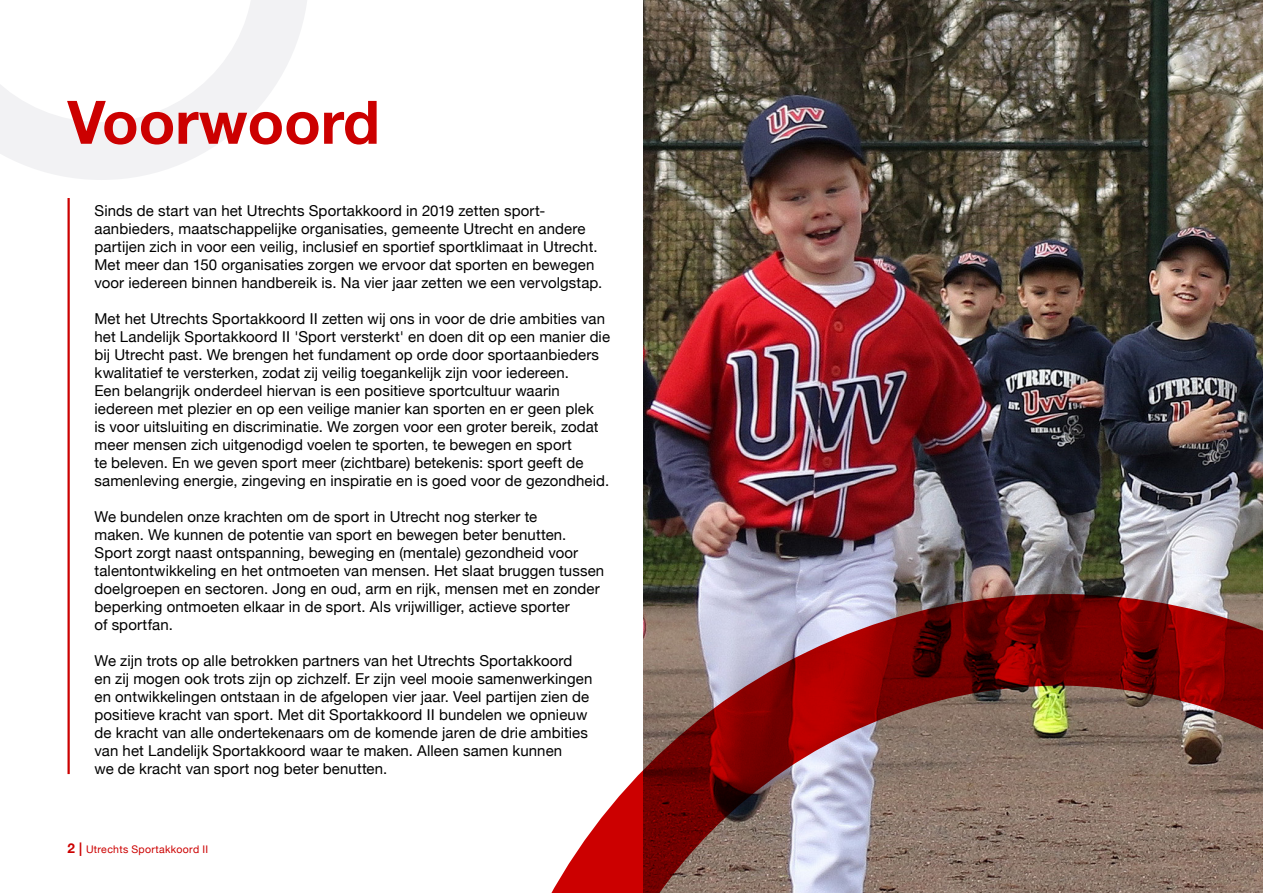
<style>
.page{position:relative;width:1263px;height:893px;background:#fff}
.page>*{position:absolute;margin:0;border:0;box-sizing:border-box;transform-origin:0 0}
.H1__TOC{font:700 60px "Helvetica Neue";color:#c00}
.P___Broodtekst{font:15px/18px "Helvetica Neue";letter-spacing:.005em;color:#000}
.t1{font:10.5px "Helvetica Neue";letter-spacing:.03em;color:#c00}
.s1{font-weight:700;font-size:13.5px}
</style>
<div class="page">
<svg style="left:0;top:0;width:307px;height:180px;fill:#f2f2f4"></svg>
<svg style="left:0;top:0;width:253px;height:122px"></svg>
<img style="left:643px;top:0;width:620px;height:594px">
<hr style="left:68px;top:198px;width:2px;height:576px;background:#c00">
<svg style="left:551px;top:594px;width:712px;height:299px;background:#9a6763"></svg>
<h1 class="H1__TOC" style="left:68px;top:75px;width:314px">Voorwoord</h1>
<p class="P___Broodtekst" style="left:94px;top:203px;width:509px">Sinds de start van het Utrechts Sportakkoord in 2019 zetten sport&shy;aanbieders, maatschappelijke organisaties, gemeente Utrecht en andere partijen zich in voor een veilig, inclusief en sportief sportklimaat in Utrecht.<br>Met meer dan 150 organisaties zorgen we ervoor dat sporten en bewegen voor iedereen binnen handbereik is. Na vier jaar zetten we een vervolgstap.</p>
<p class="P___Broodtekst" style="left:94px;top:311px;width:517px">Met het Utrechts Sportakkoord Ⅱ zetten wij ons in voor de drie ambities van het Landelijk Sportakkoord Ⅱ 'Sport versterkt' en doen dit op een manier die bij Utrecht past. We brengen het fundament op orde door sportaanbieders kwalitatief te versterken, zodat zij veilig toegankelijk zijn voor iedereen.<br>Een belangrijk onderdeel hiervan is een positieve sportcultuur waarin iedereen met plezier en op een veilige manier kan sporten en er geen plek<br>is voor uitsluiting en discriminatie. We zorgen voor een groter bereik, zodat meer mensen zich uitgenodigd voelen te sporten, te bewegen en sport<br>te beleven. En we geven sport meer (zichtbare) betekenis: sport geeft de samenleving energie, zingeving en inspiratie en is goed voor de gezondheid.</p>
<p class="P___Broodtekst" style="left:94px;top:509px;width:511px">We bundelen onze krachten om de sport in Utrecht nog sterker te<br>maken. We kunnen de potentie van sport en bewegen beter benutten.<br>Sport zorgt naast ontspanning, beweging en (mentale) gezondheid voor talentontwikkeling en het ontmoeten van mensen. Het slaat bruggen tussen doelgroepen en sectoren. Jong en oud, arm en rijk, mensen met en zonder beperking ontmoeten elkaar in de sport. Als vrijwilliger, actieve sporter<br>of sportfan.</p>
<p class="P___Broodtekst" style="left:94px;top:653px;width:499px">We zijn trots op alle betrokken partners van het Utrechts Sportakkoord en zij mogen ook trots zijn op zichzelf. Er zijn veel mooie samenwerkingen en ontwikkelingen ontstaan in de afgelopen vier jaar. Veel partijen zien de positieve kracht van sport. Met dit Sportakkoord Ⅱ bundelen we opnieuw de kracht van alle ondertekenaars om de komende jaren de drie ambities van het Landelijk Sportakkoord waar te maken. Alleen samen kunnen<br>we de kracht van sport nog beter benutten.</p>
<p class="t1" style="left:68px;top:841px;width:142px"><span class="s1">2 |</span> Utrechts Sportakkoord II</p>
</div>
